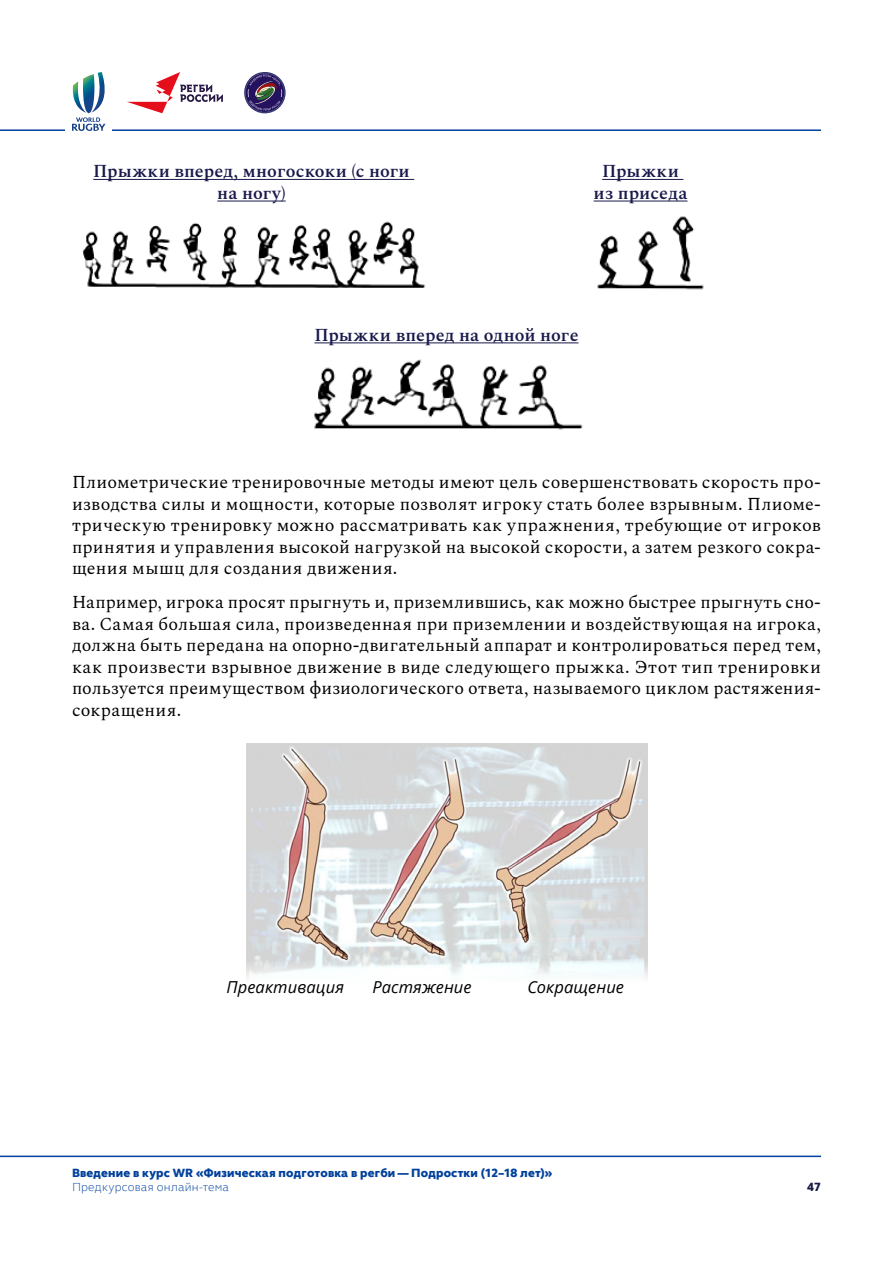
<style>
.page{position:relative;width:893px;height:1263px;background:#fff}
.page>*{position:absolute;margin:0;border:0;box-sizing:border-box;transform-origin:0 0}
.t1{font:18px/21.6px "Spectral";letter-spacing:.015em;color:#000;text-align:justify}
.t2{font:600 18px/21.6px "Spectral";letter-spacing:.01em;color:#19194b;text-align:center}
.t3{font:italic 16.5px "Open Sans";letter-spacing:.005em;color:#000}
.t4{font:800 12px "FS Elliot Pro";letter-spacing:.015em;color:#00419b}
.t5{font:300 12px "FS Elliot Pro";letter-spacing:.02em;color:#00419b}
.t6{font:800 12px "FS Elliot Pro";color:#19194b}
</style>
<div class="page">
<hr style="left:0;top:129px;width:821px;height:2px;background:#00419b">
<div style="left:66px;top:123px;width:46px;height:9px;background:#fff"></div>
<hr style="left:0;top:1155px;width:821px;height:2px;background:#00419b">
<svg style="left:72px;top:72px;width:41px;height:59px"></svg>
<svg style="left:244px;top:72px;width:42px;height:42px"></svg>
<svg style="left:127px;top:72px;width:96px;height:41px"></svg>
<img style="left:247px;top:743px;width:401px;height:217px">
<img style="left:83px;top:221px;width:343px;height:67px">
<img style="left:597px;top:216px;width:107px;height:74px">
<svg style="left:246px;top:960px;width:402px;height:18px"></svg>
<hr style="left:93px;top:179px;width:321px;height:1px;background:#19194b">
<hr style="left:217px;top:201px;width:69px;height:1px;background:#19194b">
<hr style="left:602px;top:179px;width:81px;height:1px;background:#19194b">
<hr style="left:594px;top:201px;width:93px;height:1px;background:#19194b">
<hr style="left:314px;top:342px;width:264px;height:1px;background:#19194b">
<img style="left:314px;top:359px;width:269px;height:71px">
<p class="t2" style="left:93px;top:159px;width:318px">Прыжки вперед, многоскоки (с ноги на ногу)</p>
<p class="t2" style="left:594px;top:159px;width:95px">Прыжки из приседа</p>
<p class="t2" style="left:314px;top:323px;width:266px">Прыжки вперед на одной ноге</p>
<p class="t1" style="left:72px;top:470px;width:750px">Плиометрические тренировочные методы имеют цель совершенствовать скорость про&shy;изводства силы и мощности, которые позволят игроку стать более взрывным. Плиоме&shy;трическую тренировку можно рассматривать как упражнения, требующие от игроков принятия и управления высокой нагрузкой на высокой скорости, а затем резкого сокра&shy;щения мышц для создания движения.</p>
<p class="t1" style="left:72px;top:590px;width:750px">Например, игрока просят прыгнуть и, приземлившись, как можно быстрее прыгнуть сно&shy;ва. Самая большая сила, произведенная при приземлении и воздействующая на игрока, должна быть передана на опорно-двигательный аппарат и контролироваться перед тем, как произвести взрывное движение в виде следующего прыжка. Этот тип тренировки пользуется преимуществом физиологического ответа, называемого циклом растяжения&shy;сокращения.</p>
<p class="t3" style="left:226px;top:976px;width:119px">Преактивация</p>
<p class="t3" style="left:372px;top:976px;width:101px">Растяжение</p>
<p class="t3" style="left:527px;top:976px;width:98px">Сокращение</p>
<p class="t4" style="left:72px;top:1164px;width:482px">Введение в курс WR «Физическая подготовка в регби — Подростки (12–18 лет)»</p>
<p class="t5" style="left:72px;top:1179px;width:159px">Предкурсовая онлайн-тема</p>
<p class="t6" style="left:807px;top:1179px;width:15px">47</p>
</div>
